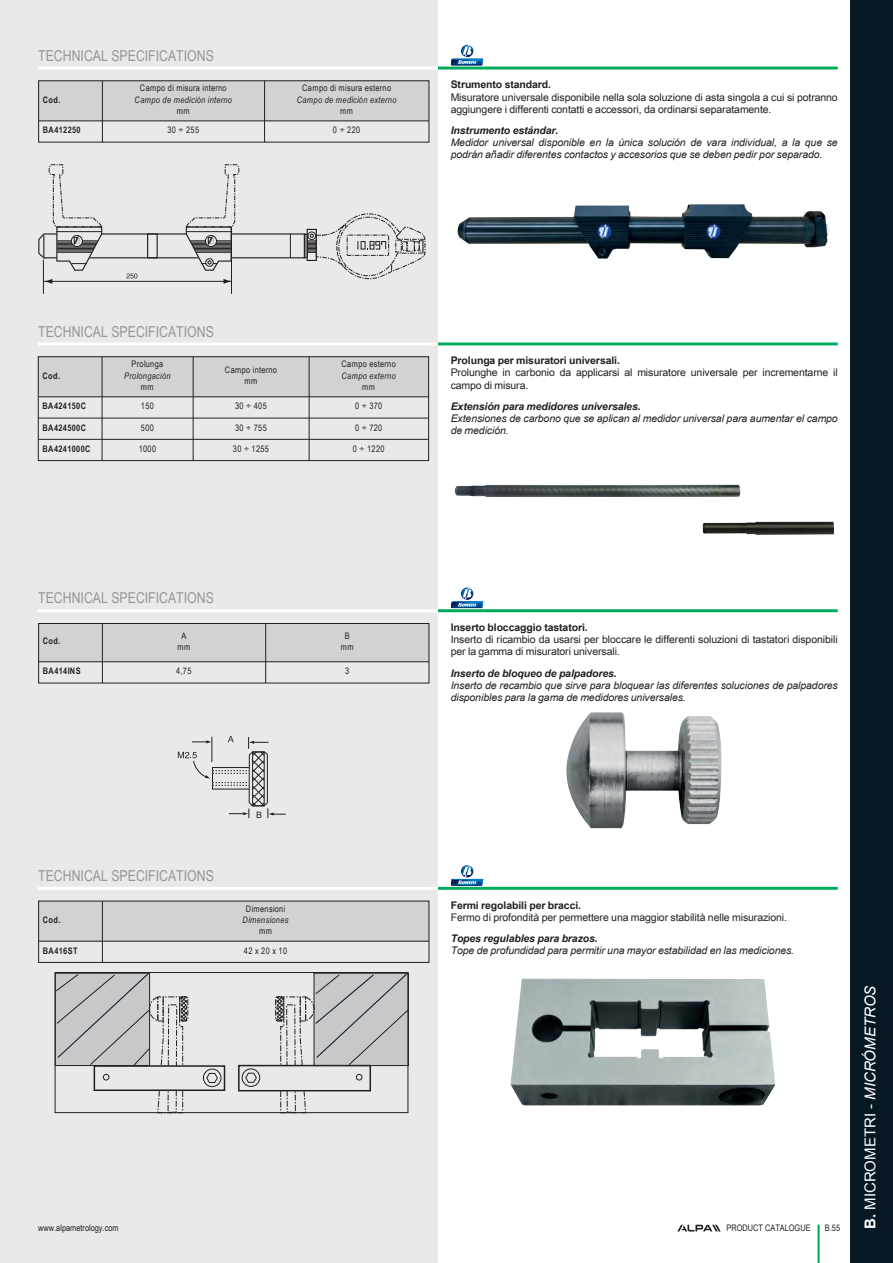
<style>
.page{position:relative;width:893px;height:1263px;background:#fff}
.page>*{position:absolute;margin:0;border:0;box-sizing:border-box;transform-origin:0 0}
.t1{font:15px "Arial Link Narrow";color:#939598}
.t2{font:15px "Arial Link";color:#fff}
.t3{font:10.5px/12px "Arial Link";letter-spacing:-.01em;color:#231f20}
.t4{font:italic 10.5px/12px "Arial Link";letter-spacing:-.01em;color:#231f20}
.t5{font:italic 700 10.5px "Arial Link";letter-spacing:-.01em;color:#231f20}
.t6{font:700 10.5px "Arial Link";letter-spacing:-.01em;color:#231f20}
.t7{font:9px/11.2px "Arial Link Narrow";letter-spacing:.04em;color:#231f20;text-align:center}
.t8{font:italic 9px "Arial Link Narrow";letter-spacing:.04em;color:#231f20}
.t9{font:700 9px "Arial Link Narrow";letter-spacing:.04em;color:#231f20}
.t10{font:9px "Arial Link Narrow";color:#231f20}
.t11{font:9px "Arial Link Narrow";letter-spacing:.28em;color:#231f20}
.s1{font-weight:700}
.s2{font-style:italic}
</style>
<div class="page">
<div style="left:0;top:0;width:438px;height:1263px;background:#e9e9e9"></div>
<div style="left:850px;top:0;width:43px;height:1263px;background:#071822"></div>
<hr style="left:817px;top:1224px;width:3px;height:39px;background:#00ab5b">
<svg style="left:677px;top:1225px;width:43px;height:6px"></svg>
<hr style="left:438px;top:67px;width:400px;height:3px;background:#00ab5b">
<div style="left:39px;top:81px;width:63px;height:40px;background:#d1d2d4"></div>
<div style="left:102px;top:81px;width:163px;height:40px;background:#d1d2d4"></div>
<div style="left:265px;top:81px;width:164px;height:40px;background:#d1d2d4"></div>
<hr style="left:39px;top:121px;width:390px;height:1px;background:#231f20">
<hr style="left:102px;top:81px;width:1px;height:61px;background:#231f20">
<hr style="left:264px;top:81px;width:1px;height:61px;background:#231f20">
<hr style="left:451px;top:65px;width:31px;height:1px;background:#00457b">
<svg style="left:451px;top:45px;width:32px;height:20px"></svg>
<img style="left:457px;top:204px;width:372px;height:55px">
<div style="left:231px;top:233px;width:74px;height:25px;border:1px solid #231f20"></div>
<svg style="left:290px;top:234px;width:1px;height:24px"></svg>
<svg style="left:307px;top:213px;width:118px;height:67px"></svg>
<hr style="left:43px;top:260px;width:1px;height:34px;background:#231f20">
<hr style="left:231px;top:227px;width:1px;height:67px;background:#231f20">
<div style="left:402px;top:242px;width:5px;height:9px;border:1px dashed #231f20"></div>
<div style="left:414px;top:242px;width:5px;height:9px;border:1px dashed #231f20"></div>
<svg style="left:38px;top:164px;width:201px;height:120px"></svg>
<hr style="left:38px;top:67px;width:400px;height:3px;background:#fff">
<hr style="left:438px;top:609px;width:400px;height:3px;background:#00ab5b">
<div style="left:39px;top:623px;width:63px;height:39px;background:#d1d2d4"></div>
<div style="left:102px;top:623px;width:164px;height:39px;background:#d1d2d4"></div>
<div style="left:266px;top:623px;width:163px;height:39px;background:#d1d2d4"></div>
<hr style="left:39px;top:661px;width:390px;height:1px;background:#231f20">
<hr style="left:102px;top:623px;width:1px;height:60px;background:#231f20">
<hr style="left:265px;top:623px;width:1px;height:60px;background:#231f20">
<div style="left:38px;top:623px;width:391px;height:60px;border:1px solid #231f20"></div>
<hr style="left:451px;top:608px;width:31px;height:1px;background:#00457b">
<svg style="left:451px;top:587px;width:32px;height:21px"></svg>
<img style="left:566px;top:712px;width:156px;height:116px">
<hr style="left:38px;top:609px;width:400px;height:3px;background:#fff">
<hr style="left:438px;top:887px;width:400px;height:3px;background:#00ab5b">
<div style="left:39px;top:901px;width:63px;height:40px;background:#d1d2d4"></div>
<div style="left:102px;top:901px;width:327px;height:40px;background:#d1d2d4"></div>
<hr style="left:39px;top:941px;width:390px;height:1px;background:#231f20">
<hr style="left:102px;top:901px;width:1px;height:61px;background:#231f20">
<hr style="left:451px;top:886px;width:31px;height:1px;background:#00457b">
<svg style="left:451px;top:865px;width:32px;height:21px"></svg>
<img style="left:510px;top:979px;width:265px;height:126px">
<svg style="left:280px;top:1091px;width:26px;height:20px"></svg>
<div style="left:287px;top:1090px;width:9px;height:22px;border:1px dashed #231f20"></div>
<svg style="left:275px;top:972px;width:134px;height:94px"></svg>
<div style="left:55px;top:972px;width:353px;height:141px;border:1px solid #231f20"></div>
<div style="left:238px;top:1065px;width:133px;height:26px;border:1px solid #231f20"></div>
<div style="left:242px;top:1068px;width:18px;height:19px;border:1px solid #231f20;border-radius:50%"></div>
<svg style="left:245px;top:1072px;width:12px;height:11px"></svg>
<svg style="left:55px;top:972px;width:171px;height:141px"></svg>
<svg style="left:356px;top:1074px;width:6px;height:6px"></svg>
<hr style="left:38px;top:887px;width:400px;height:3px;background:#fff">
<hr style="left:438px;top:342px;width:400px;height:3px;background:#00ab5b">
<hr style="left:38px;top:342px;width:400px;height:3px;background:#fff">
<img style="left:455px;top:485px;width:379px;height:50px">
<div style="left:38px;top:357px;width:64px;height:40px;background:#d1d2d4"></div>
<div style="left:102px;top:357px;width:91px;height:40px;background:#d1d2d4"></div>
<div style="left:193px;top:357px;width:116px;height:40px;background:#d1d2d4"></div>
<div style="left:309px;top:357px;width:120px;height:40px;background:#d1d2d4"></div>
<hr style="left:38px;top:397px;width:391px;height:1px;background:#231f20">
<hr style="left:38px;top:418px;width:391px;height:1px;background:#231f20">
<hr style="left:38px;top:439px;width:391px;height:1px;background:#231f20">
<hr style="left:102px;top:357px;width:1px;height:104px;background:#231f20">
<hr style="left:193px;top:357px;width:1px;height:104px;background:#231f20">
<hr style="left:309px;top:357px;width:1px;height:104px;background:#231f20">
<div style="left:38px;top:356px;width:391px;height:105px;border:1px solid #231f20"></div>
<svg style="left:178px;top:736px;width:108px;height:82px"></svg>
<h1 class="t1" style="left:38px;top:47px;width:177px">TECHNICAL SPECIFICATIONS</h1>
<p class="t9" style="left:43px;top:94px;width:19px">Cod.</p>
<p class="t7" style="left:140px;top:83px;width:88px">Campo di misura interno</p>
<p class="t8" style="left:135px;top:94px;width:99px">Campo de medición interno</p>
<p class="t7" style="left:177px;top:105px;width:14px">mm</p>
<p class="t7" style="left:302px;top:83px;width:90px">Campo di misura esterno</p>
<p class="t8" style="left:297px;top:94px;width:101px">Campo de medición externo</p>
<p class="t7" style="left:340px;top:105px;width:14px">mm</p>
<p class="t9" style="left:43px;top:125px;width:39px">BA412250</p>
<p class="t7" style="left:167px;top:124px;width:33px">30 ÷ 255</p>
<p class="t7" style="left:333px;top:124px;width:29px">0 ÷ 220</p>
<p class="t6" style="left:451px;top:79px;width:102px">Strumento standard.</p>
<p class="t3" style="left:451px;top:91px;width:389px">Misuratore universale disponibile nella sola soluzione di asta singola a cui si potranno aggiungere i differenti contatti e accessori, da ordinarsi separatamente.</p>
<p class="t5" style="left:451px;top:124px;width:109px">Instrumento estándar.</p>
<p class="t4" style="left:451px;top:136px;width:389px">Medidor universal disponible en la única solución de vara individual, a la que se podrán añadir diferentes contactos y accesorios que se deben pedir por separado.</p>
<h1 class="t1" style="left:38px;top:323px;width:177px">TECHNICAL SPECIFICATIONS</h1>
<p class="t9" style="left:43px;top:370px;width:19px">Cod.</p>
<p class="t7" style="left:132px;top:359px;width:33px">Prolunga</p>
<p class="t8" style="left:124px;top:370px;width:48px">Prolongación</p>
<p class="t7" style="left:141px;top:381px;width:14px">mm</p>
<p class="t7" style="left:225px;top:364px;width:54px">Campo interno mm</p>
<p class="t7" style="left:342px;top:359px;width:56px">Campo esterno</p>
<p class="t8" style="left:342px;top:370px;width:56px">Campo externo</p>
<p class="t7" style="left:362px;top:381px;width:14px">mm</p>
<p class="t9" style="left:43px;top:401px;width:45px">BA424150C</p>
<p class="t7" style="left:141px;top:400px;width:14px">150</p>
<p class="t7" style="left:235px;top:400px;width:33px">30 ÷ 405</p>
<p class="t7" style="left:355px;top:400px;width:29px">0 ÷ 370</p>
<p class="t9" style="left:43px;top:422px;width:45px">BA424500C</p>
<p class="t7" style="left:141px;top:422px;width:14px">500</p>
<p class="t7" style="left:235px;top:422px;width:33px">30 ÷ 755</p>
<p class="t7" style="left:355px;top:422px;width:29px">0 ÷ 720</p>
<p class="t9" style="left:43px;top:443px;width:49px">BA4241000C</p>
<p class="t7" style="left:139px;top:443px;width:19px">1000</p>
<p class="t7" style="left:233px;top:443px;width:38px">30 ÷ 1255</p>
<p class="t7" style="left:353px;top:443px;width:33px">0 ÷ 1220</p>
<p class="t6" style="left:451px;top:355px;width:171px">Prolunga per misuratori universali.</p>
<p class="t3" style="left:451px;top:367px;width:388px">Prolunghe in carbonio da applicarsi al misuratore universale per incrementarne il campo di misura.</p>
<p class="t5" style="left:451px;top:400px;width:191px">Extensión para medidores universales.</p>
<p class="t4" style="left:451px;top:412px;width:389px">Extensiones de carbono que se aplican al medidor universal para aumentar el campo de medición.</p>
<h1 class="t1" style="left:38px;top:589px;width:177px">TECHNICAL SPECIFICATIONS</h1>
<p class="t9" style="left:43px;top:636px;width:19px">Cod.</p>
<p class="t7" style="left:177px;top:630px;width:14px">A mm</p>
<p class="t7" style="left:341px;top:630px;width:14px">B mm</p>
<p class="t9" style="left:43px;top:666px;width:39px">BA414INS</p>
<p class="t7" style="left:176px;top:665px;width:17px">4,75</p>
<p class="t7" style="left:345px;top:665px;width:6px">3</p>
<p class="t6" style="left:451px;top:622px;width:139px">Inserto bloccaggio tastatori.</p>
<p class="t3" style="left:451px;top:633px;width:388px">Inserto di ricambio da usarsi per bloccare le differenti soluzioni di tastatori disponibili per la gamma di misuratori universali.</p>
<p class="t5" style="left:451px;top:667px;width:168px">Inserto de bloqueo de palpadores.</p>
<p class="t4" style="left:451px;top:679px;width:389px">Inserto de recambio que sirve para bloquear las diferentes soluciones de palpadores disponibles para la gama de medidores universales.</p>
<h1 class="t1" style="left:38px;top:867px;width:177px">TECHNICAL SPECIFICATIONS</h1>
<p class="t9" style="left:43px;top:914px;width:19px">Cod.</p>
<p class="t7" style="left:246px;top:903px;width:41px">Dimensioni</p>
<p class="t8" style="left:243px;top:915px;width:47px">Dimensiones</p>
<p class="t7" style="left:259px;top:925px;width:14px">mm</p>
<p class="t9" style="left:43px;top:945px;width:36px">BA416ST</p>
<p class="t11" style="left:244px;top:945px;width:45px">42x20x10</p>
<p class="t6" style="left:451px;top:899px;width:132px">Fermi regolabili per bracci.</p>
<p class="t3" style="left:451px;top:911px;width:338px">Fermo di profondità per permettere una maggior stabilità nelle misurazioni.</p>
<p class="t5" style="left:451px;top:932px;width:149px">Topes regulables para brazos.</p>
<p class="t4" style="left:451px;top:944px;width:345px">Tope de profundidad para permitir una mayor estabilidad en las mediciones.</p>
<p class="t10" style="left:726px;top:1223px;width:86px">PRODUCT CATALOGUE</p>
<p class="t10" style="left:38px;top:1223px;width:82px">www.alpametrology.com</p>
<p class="t7" style="left:825px;top:1222px;width:17px">B.55</p>
<h1 class="t2" style="left:862px;top:1229px;width:245px;rotate:-90deg"><span class="s1">B.</span> MICROMETRI - <span class="s2">MICRÓMETROS</span></h1>
</div>
